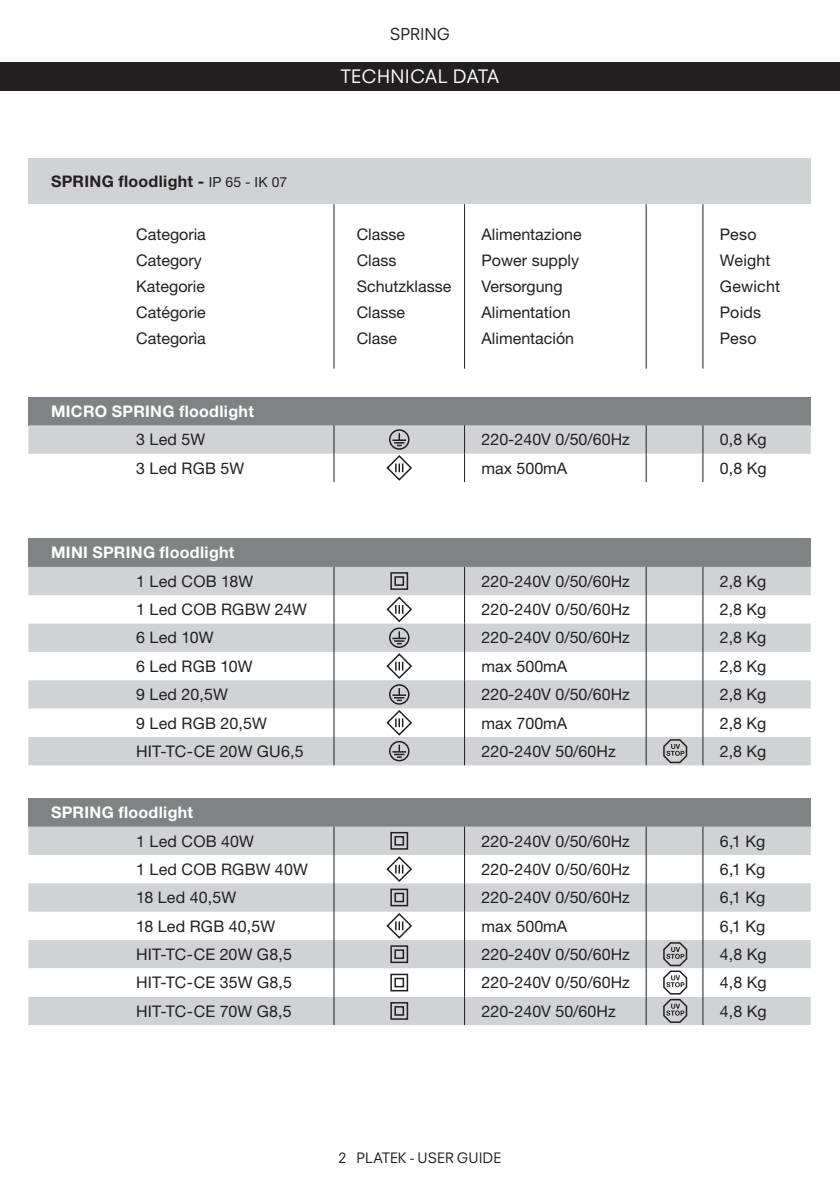
<style>
.page{position:relative;width:840px;height:1191px;background:#fff}
.page>*{position:absolute;margin:0;border:0;box-sizing:border-box;transform-origin:0 0}
.t1{font:18px "Neuzeit SLT Std";letter-spacing:.015em;color:#fff}
.t2{font:16px/26px "Helvetica Neue LT Std";color:#231f20}
.t3{font:700 16px "Helvetica Neue LT Std";letter-spacing:.02em;color:#fff}
.t4{font:700 16px "Helvetica Neue LT Std";letter-spacing:.02em;color:#231f20}
.t5{font:16px "Neuzeit SLT Std";color:#231f20}
.t6{font:14px "Neuzeit SLT Std";letter-spacing:.005em;color:#231f20}
.s1{font-weight:400;font-size:14px}
</style>
<div class="page">
<div style="left:0;top:62px;width:839px;height:29px;background:#231f20"></div>
<div style="left:28px;top:159px;width:782px;height:45px;background:#d1d2d4"></div>
<hr style="left:333px;top:204px;width:1px;height:165px;background:#231f20">
<hr style="left:464px;top:204px;width:1px;height:165px;background:#231f20">
<hr style="left:645px;top:204px;width:1px;height:165px;background:#231f20">
<hr style="left:702px;top:204px;width:1px;height:165px;background:#231f20">
<div style="left:28px;top:397px;width:782px;height:28px;background:#808285"></div>
<svg style="left:28px;top:425px;width:782px;height:57px"></svg>
<div style="left:28px;top:538px;width:782px;height:29px;background:#808285"></div>
<svg style="left:28px;top:567px;width:782px;height:198px"></svg>
<div style="left:28px;top:798px;width:782px;height:28px;background:#808285"></div>
<svg style="left:28px;top:826px;width:782px;height:199px"></svg>
<p class="t5" style="left:389px;top:25px;width:62px">SPRING</p>
<p class="t1" style="left:340px;top:66px;width:160px">TECHNICAL DATA</p>
<p class="t1" style="left:354px;top:66px;width:160px">TECHNICAL DATA</p>
<p class="t4" style="left:51px;top:172px;width:237px">SPRING floodlight - <span class="s1">IP 65 - IK 07</span></p>
<p class="t2" style="left:136px;top:221px;width:71px">Categoria<br>Category<br>Kategorie<br>Catégorie<br>Categorìa</p>
<p class="t2" style="left:356px;top:221px;width:96px">Classe<br>Class<br>Schutzklasse<br>Classe<br>Clase</p>
<p class="t2" style="left:481px;top:221px;width:102px">Alimentazione<br>Power supply<br>Versorgung<br>Alimentation<br>Alimentación</p>
<p class="t2" style="left:719px;top:221px;width:62px">Peso<br>Weight<br>Gewicht<br>Poids<br>Peso</p>
<p class="t3" style="left:51px;top:401px;width:204px">MICRO SPRING floodlight</p>
<p class="t2" style="left:136px;top:426px;width:71px">3 Led 5W</p>
<p class="t2" style="left:481px;top:426px;width:150px">220-240V 0/50/60Hz</p>
<p class="t2" style="left:719px;top:426px;width:48px">0,8 Kg</p>
<p class="t2" style="left:136px;top:455px;width:110px">3 Led RGB 5W</p>
<p class="t2" style="left:481px;top:455px;width:87px">max 500mA</p>
<p class="t2" style="left:719px;top:455px;width:48px">0,8 Kg</p>
<p class="t3" style="left:51px;top:543px;width:185px">MINI SPRING floodlight</p>
<p class="t2" style="left:136px;top:568px;width:118px">1 Led COB 18W</p>
<p class="t2" style="left:481px;top:568px;width:150px">220-240V 0/50/60Hz</p>
<p class="t2" style="left:719px;top:568px;width:48px">2,8 Kg</p>
<p class="t2" style="left:136px;top:596px;width:172px">1 Led COB RGBW 24W</p>
<p class="t2" style="left:481px;top:596px;width:150px">220-240V 0/50/60Hz</p>
<p class="t2" style="left:719px;top:596px;width:48px">2,8 Kg</p>
<p class="t2" style="left:136px;top:624px;width:79px">6 Led 10W</p>
<p class="t2" style="left:481px;top:624px;width:150px">220-240V 0/50/60Hz</p>
<p class="t2" style="left:719px;top:624px;width:48px">2,8 Kg</p>
<p class="t2" style="left:136px;top:653px;width:118px">6 Led RGB 10W</p>
<p class="t2" style="left:481px;top:653px;width:87px">max 500mA</p>
<p class="t2" style="left:719px;top:653px;width:48px">2,8 Kg</p>
<p class="t2" style="left:136px;top:681px;width:93px">9 Led 20,5W</p>
<p class="t2" style="left:481px;top:681px;width:150px">220-240V 0/50/60Hz</p>
<p class="t2" style="left:719px;top:681px;width:48px">2,8 Kg</p>
<p class="t2" style="left:136px;top:709px;width:132px">9 Led RGB 20,5W</p>
<p class="t2" style="left:481px;top:709px;width:87px">max 700mA</p>
<p class="t2" style="left:719px;top:709px;width:48px">2,8 Kg</p>
<p class="t2" style="left:136px;top:738px;width:169px">HIT-TC-CE 20W GU6,5</p>
<p class="t2" style="left:481px;top:738px;width:135px">220-240V 50/60Hz</p>
<p class="t2" style="left:719px;top:738px;width:48px">2,8 Kg</p>
<p class="t3" style="left:51px;top:802px;width:144px">SPRING floodlight</p>
<p class="t2" style="left:136px;top:827px;width:119px">1 Led COB 40W</p>
<p class="t2" style="left:481px;top:827px;width:150px">220-240V 0/50/60Hz</p>
<p class="t2" style="left:719px;top:827px;width:47px">6,1 Kg</p>
<p class="t2" style="left:136px;top:856px;width:173px">1 Led COB RGBW 40W</p>
<p class="t2" style="left:481px;top:856px;width:150px">220-240V 0/50/60Hz</p>
<p class="t2" style="left:719px;top:856px;width:47px">6,1 Kg</p>
<p class="t2" style="left:136px;top:884px;width:101px">18 Led 40,5W</p>
<p class="t2" style="left:481px;top:884px;width:150px">220-240V 0/50/60Hz</p>
<p class="t2" style="left:719px;top:884px;width:47px">6,1 Kg</p>
<p class="t2" style="left:136px;top:912px;width:140px">18 Led RGB 40,5W</p>
<p class="t2" style="left:481px;top:912px;width:87px">max 500mA</p>
<p class="t2" style="left:719px;top:912px;width:47px">6,1 Kg</p>
<p class="t2" style="left:136px;top:941px;width:157px">HIT-TC-CE 20W G8,5</p>
<p class="t2" style="left:481px;top:941px;width:150px">220-240V 0/50/60Hz</p>
<p class="t2" style="left:719px;top:941px;width:48px">4,8 Kg</p>
<p class="t2" style="left:136px;top:969px;width:157px">HIT-TC-CE 35W G8,5</p>
<p class="t2" style="left:481px;top:969px;width:150px">220-240V 0/50/60Hz</p>
<p class="t2" style="left:719px;top:969px;width:48px">4,8 Kg</p>
<p class="t2" style="left:136px;top:997px;width:157px">HIT-TC-CE 70W G8,5</p>
<p class="t2" style="left:481px;top:997px;width:135px">220-240V 50/60Hz</p>
<p class="t2" style="left:719px;top:997px;width:48px">4,8 Kg</p>
<p class="t6" style="left:338px;top:1149px;width:164px">2 PLATEK - USER GUIDE</p>
</div>
